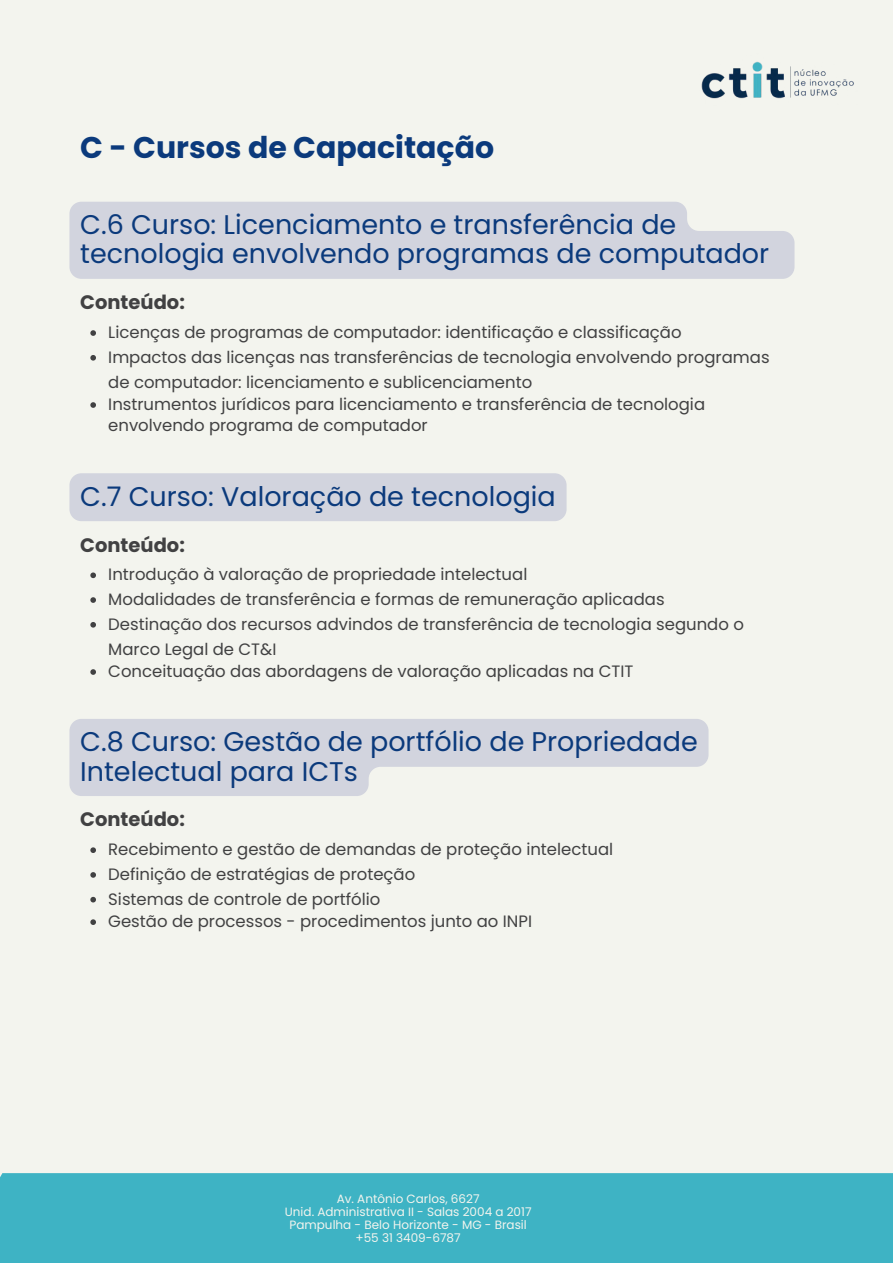
<style>
.page{position:relative;width:893px;height:1264px;background:#fff}
.page>*{position:absolute;margin:0;border:0;box-sizing:border-box;transform-origin:0 0}
.t1{font:700 30px "Poppins";color:#0b3a7c}
.t2{font:27px/29.2px "Poppins";color:#0b3a7c}
.t3{font:700 19.5px "Poppins";color:#414142}
.t4{font:16.5px/24.8px "Poppins";color:#414142}
.t5{font:12px "Poppins";color:#f3f4ee}
</style>
<div class="page">
<div style="left:0;top:0;width:892px;height:1262px;background:#f3f4ee"></div>
<div style="left:0;top:1173px;width:892px;height:89px;background:#3eb3c4"></div>
<img style="left:701px;top:61px;width:153px;height:38px">
<div style="left:69px;top:202px;width:725px;height:77px;background:#d2d4de"></div>
<svg style="left:90px;top:330px;width:6px;height:6px"></svg>
<svg style="left:90px;top:355px;width:6px;height:5px"></svg>
<svg style="left:90px;top:402px;width:6px;height:6px"></svg>
<div style="left:69px;top:473px;width:497px;height:48px;background:#d2d4de;border-radius:12px"></div>
<svg style="left:90px;top:572px;width:6px;height:6px"></svg>
<svg style="left:90px;top:597px;width:6px;height:6px"></svg>
<svg style="left:90px;top:622px;width:6px;height:5px"></svg>
<svg style="left:90px;top:669px;width:6px;height:6px"></svg>
<svg style="left:69px;top:719px;width:639px;height:77px;fill:#d2d4de"></svg>
<svg style="left:90px;top:847px;width:6px;height:6px"></svg>
<svg style="left:90px;top:872px;width:6px;height:5px"></svg>
<svg style="left:90px;top:896px;width:6px;height:6px"></svg>
<svg style="left:90px;top:919px;width:6px;height:6px"></svg>
<p class="t1" style="left:80px;top:127px;width:415px">C - Cursos de Capacitação</p>
<p class="t2" style="left:80px;top:210px;width:690px">C.6 Curso: Licenciamento e transferência de tecnologia envolvendo programas de computador</p>
<p class="t3" style="left:80px;top:289px;width:106px">Conteúdo:</p>
<p class="t4" style="left:108px;top:320px;width:575px">Licenças de programas de computador: identificação e classificação</p>
<p class="t4" style="left:108px;top:345px;width:662px">Impactos das licenças nas transferências de tecnologia envolvendo programas de computador: licenciamento e sublicenciamento</p>
<p class="t4" style="left:108px;top:393px;width:598px;line-height:21.3px">Instrumentos jurídicos para licenciamento e transferência de tecnologia envolvendo programa de computador</p>
<p class="t2" style="left:80px;top:481px;width:477px">C.7 Curso: Valoração de tecnologia</p>
<p class="t3" style="left:80px;top:531px;width:106px">Conteúdo:</p>
<p class="t4" style="left:108px;top:562px;width:420px">Introdução à valoração de propriedade intelectual</p>
<p class="t4" style="left:108px;top:587px;width:557px">Modalidades de transferência e formas de remuneração aplicadas</p>
<p class="t4" style="left:108px;top:611px;width:637px">Destinação dos recursos advindos de transferência de tecnologia segundo o<br>Marco Legal de CT&amp;I</p>
<p class="t4" style="left:108px;top:659px;width:526px">Conceituação das abordagens de valoração aplicadas na CTIT</p>
<p class="t2" style="left:80px;top:727px;width:619px">C.8 Curso: Gestão de portfólio de Propriedade<br>Intelectual para ICTs</p>
<p class="t3" style="left:80px;top:806px;width:106px">Conteúdo:</p>
<p class="t4" style="left:108px;top:837px;width:506px">Recebimento e gestão de demandas de proteção intelectual</p>
<p class="t4" style="left:108px;top:861px;width:308px">Definição de estratégias de proteção</p>
<p class="t4" style="left:108px;top:886px;width:274px">Sistemas de controle de portfólio</p>
<p class="t4" style="left:108px;top:909px;width:425px">Gestão de processos - procedimentos junto ao INPI</p>
<p class="t5" style="left:337px;top:1190px;width:144px">Av. Antônio Carlos, 6627</p>
<p class="t5" style="left:285px;top:1203px;width:248px">Unid. Administrativa II - Salas 2004 a 2017</p>
<p class="t5" style="left:289px;top:1216px;width:239px">Pampulha - Belo Horizonte - MG - Brasil</p>
<p class="t5" style="left:355px;top:1229px;width:107px">+55 31 3409-6787</p>
</div>
